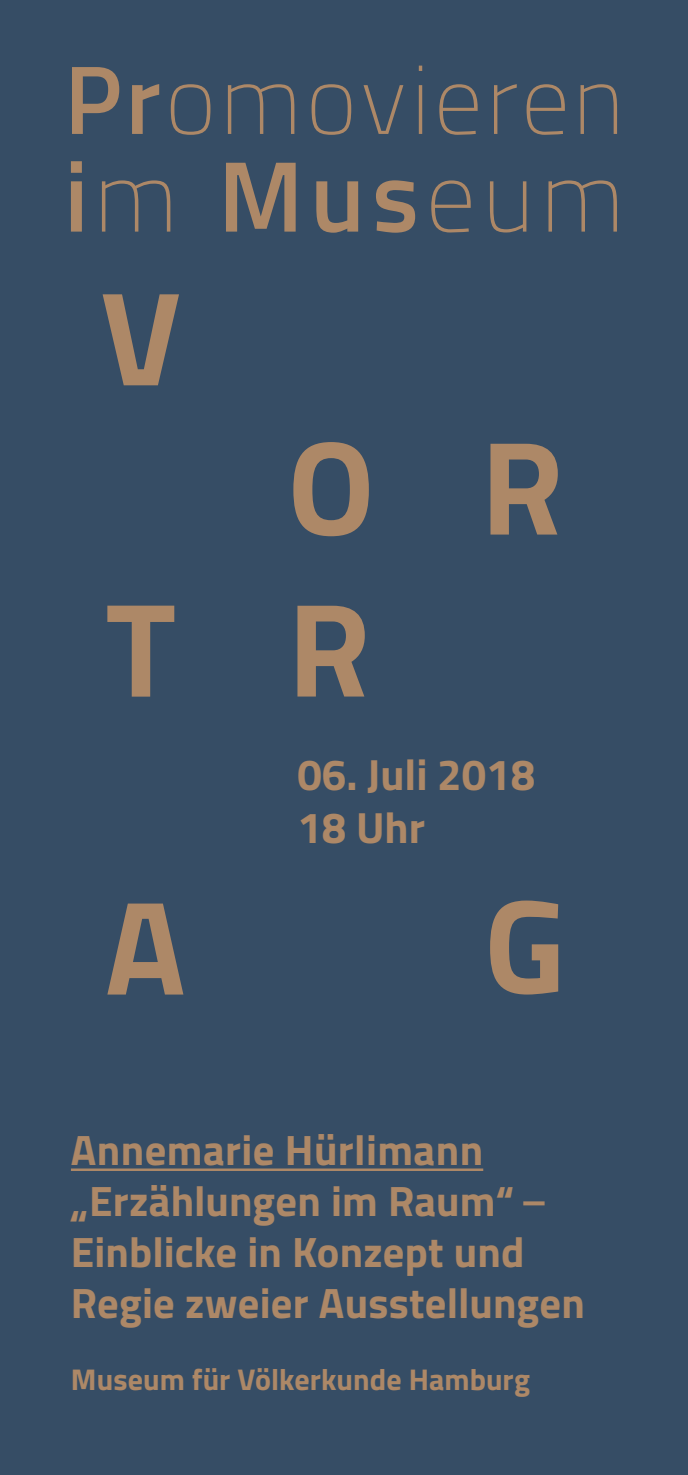
<style>
.page{position:relative;width:688px;height:1475px;background:#fff}
.page>*{position:absolute;margin:0;border:0;box-sizing:border-box;transform-origin:0 0}
.t1{font:700 43.75px/52.5px "Titillium";color:#ad8867}
.t2{font:700 42.5px/51px "Titillium";letter-spacing:.005em;color:#ad8867}
.t3{font:700 30px "Titillium";color:#ad8867}
.s1{font-weight:600}
</style>
<div class="page">
<div style="left:0;top:0;width:687px;height:1474px;background:#364d65"></div>
<svg style="left:71px;top:66px;width:546px;height:167px"></svg>
<hr style="left:71px;top:1168px;width:412px;height:2px;background:#ad8867">
<svg style="left:103px;top:294px;width:76px;height:91px"></svg>
<svg style="left:293px;top:442px;width:76px;height:94px"></svg>
<svg style="left:297px;top:605px;width:67px;height:91px"></svg>
<svg style="left:490px;top:900px;width:68px;height:94px"></svg>
<svg style="left:107px;top:903px;width:76px;height:91px"></svg>
<svg style="left:107px;top:605px;width:67px;height:91px"></svg>
<svg style="left:490px;top:443px;width:67px;height:91px"></svg>
<p class="t1" style="left:297px;top:746px;width:239px">06. Juli 2018<br>18 Uhr</p>
<p class="t2" style="left:71px;top:1121px;width:515px">Annemarie Hürlimann „Erzählungen im Raum“<span class="s1">–<br></span>Einblicke in Konzept und<br>Regie zweier Ausstellungen</p>
<p class="t3" style="left:71px;top:1356px;width:460px">Museum für Völkerkunde Hamburg</p>
</div>
